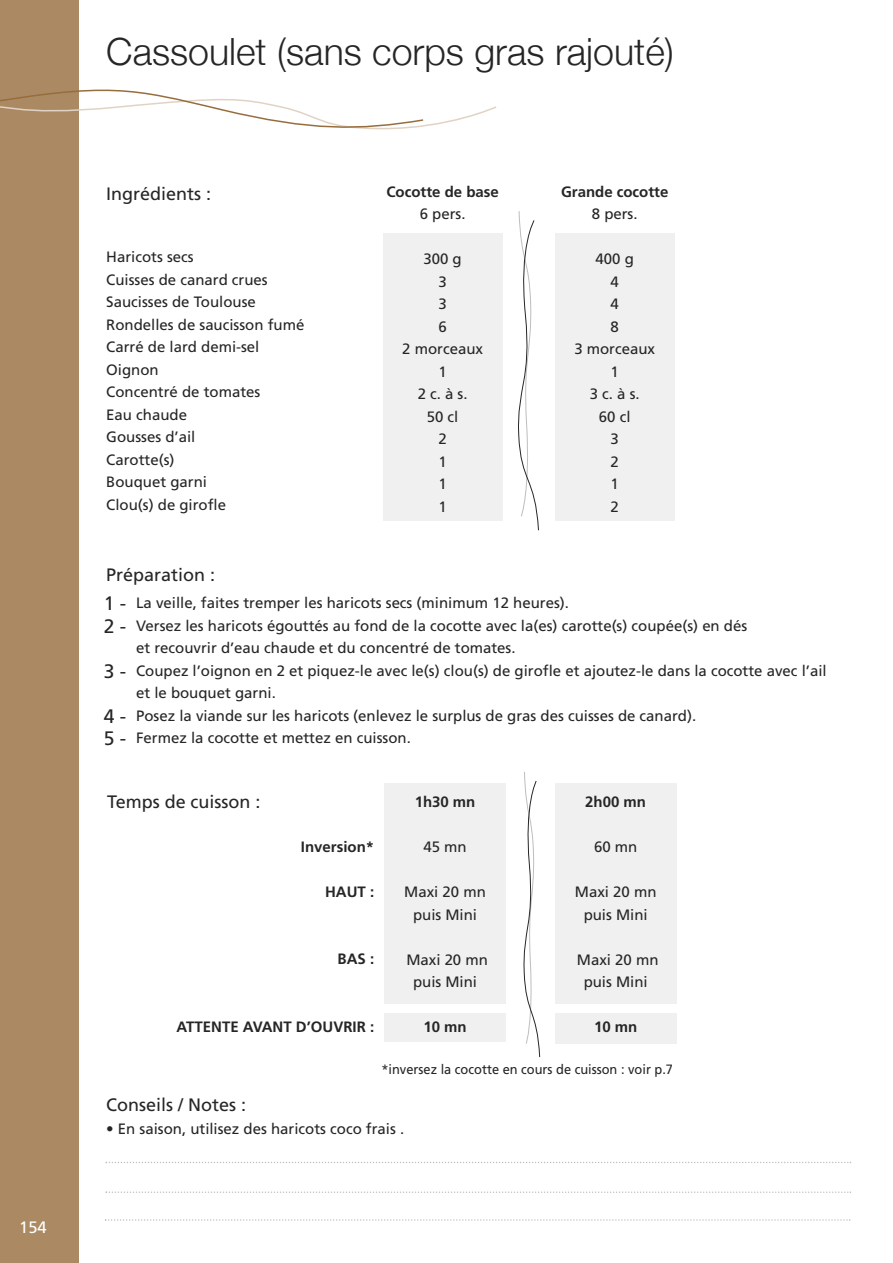
<style>
.page{position:relative;width:893px;height:1263px;background:#fff}
.page>*{position:absolute;margin:0;border:0;box-sizing:border-box;transform-origin:0 0}
.t1{font:300 37.5px "Helvetica Neue";color:#272627}
.t2{font:19.5px/22.5px "Frutiger";color:#272627}
.t3{font:18px "Frutiger";color:#272627}
.t4{font:16.5px "Frutiger";color:#fff}
.t5{font:15px/22.5px "Frutiger";color:#272627;text-align:center}
.t6{font:700 15px "Frutiger";color:#272627}
.t7{font:13.5px "Frutiger";color:#272627;scale:.95 1}
</style>
<div class="page">
<div style="left:383px;top:233px;width:119px;height:288px;background:#f0f0f0"></div>
<div style="left:0;top:0;width:79px;height:1263px;background:#ab8a63"></div>
<svg style="left:0;top:89px;width:497px;height:41px"></svg>
<svg style="left:105px;top:1219px;width:745px;height:2px"></svg>
<svg style="left:518px;top:211px;width:21px;height:320px"></svg>
<div style="left:555px;top:233px;width:120px;height:288px;background:#f0f0f0"></div>
<svg style="left:106px;top:1162px;width:745px;height:1px"></svg>
<svg style="left:106px;top:1191px;width:745px;height:2px"></svg>
<div style="left:384px;top:783px;width:122px;height:259px;background:#f0f0f0"></div>
<div style="left:555px;top:783px;width:121px;height:261px;background:#f0f0f0"></div>
<div style="left:354px;top:1004px;width:350px;height:9px;background:#fff"></div>
<svg style="left:523px;top:771px;width:17px;height:287px"></svg>
<p class="t4" style="left:19px;top:1220px;width:29px">154</p>
<h1 class="t1" style="left:106px;top:29px;width:569px">Cassoulet (sans corps gras rajouté)</h1>
<p class="t3" style="left:106px;top:186px;width:106px">Ingrédients :</p>
<p class="t5" style="left:106px;top:247px;width:200px;text-align:left">Haricots secs<br>Cuisses de canard crues<br>Saucisses de Toulouse<br>Rondelles de saucisson fumé<br>Carré de lard demi-sel<br>Oignon<br>Concentré de tomates<br>Eau chaude<br>Gousses d’ail<br>Carotte(s)<br>Bouquet garni<br>Clou(s) de girofle</p>
<p class="t6" style="left:386px;top:185px;width:114px">Cocotte de base</p>
<p class="t5" style="left:420px;top:204px;width:47px">6 pers.</p>
<p class="t5" style="left:402px;top:249px;width:82px">300 g<br>3<br>3<br>6<br>2 morceaux<br>1<br>2c.às.<br>50 cl<br>2<br>1<br>1<br>1</p>
<p class="t6" style="left:561px;top:185px;width:109px">Grande cocotte</p>
<p class="t5" style="left:592px;top:204px;width:47px">8 pers.</p>
<p class="t5" style="left:574px;top:249px;width:82px">400 g<br>4<br>4<br>8<br>3 morceaux<br>1<br>3c.às.<br>60 cl<br>3<br>2<br>1<br>2</p>
<p class="t3" style="left:106px;top:568px;width:110px">Préparation :</p>
<p class="t5" style="left:136px;top:593px;width:692px;text-align:left">La veille, faites tremper les haricots secs (minimum 12 heures).<br>Versez les haricots égouttés au fond de la cocotte avec la(es) carotte(s) coupée(s) en dés<br>et recouvrir d’eau chaude et du concentré de tomates.<br>Coupez l’oignon en 2 et piquez-le avec le(s) clou(s) de girofle et ajoutez-le dans la cocotte avec l’ail et le bouquet garni.<br>Posez la viande sur les haricots (enlevez le surplus de gras des cuisses de canard).<br>Fermez la cocotte et mettez en cuisson.</p>
<h2 class="t2" style="left:104px;top:594px;width:24px">1 -<br>2 -</h2>
<h2 class="t2" style="left:104px;top:661px;width:24px">3 -</h2>
<h2 class="t2" style="left:104px;top:706px;width:24px">4 -<br>5 -</h2>
<p class="t3" style="left:107px;top:795px;width:155px">Temps de cuisson :</p>
<p class="t6" style="left:301px;top:840px;width:75px">Inversion*</p>
<p class="t6" style="left:325px;top:885px;width:51px">HAUT :</p>
<p class="t6" style="left:338px;top:953px;width:38px">BAS :</p>
<p class="t6" style="left:177px;top:1020px;width:199px">ATTENTE AVANT D’OUVRIR :</p>
<p class="t6" style="left:415px;top:796px;width:62px">1h30 mn</p>
<p class="t5" style="left:423px;top:837px;width:45px">45 mn</p>
<p class="t5" style="left:404px;top:882px;width:83px">Maxi 20 mn puis Mini</p>
<p class="t5" style="left:406px;top:949px;width:83px">Maxi 20 mn puis Mini</p>
<p class="t6" style="left:423px;top:1021px;width:45px">10 mn</p>
<p class="t6" style="left:585px;top:796px;width:62px">2h00 mn</p>
<p class="t5" style="left:594px;top:837px;width:45px">60 mn</p>
<p class="t5" style="left:575px;top:882px;width:83px">Maxi 20 mn puis Mini</p>
<p class="t5" style="left:577px;top:949px;width:83px">Maxi 20 mn puis Mini</p>
<p class="t6" style="left:594px;top:1021px;width:45px">10 mn</p>
<p class="t7" style="left:381px;top:1064px;width:308px">*inversez la cocotte en cours de cuisson : voir p.7</p>
<p class="t3" style="left:106px;top:1097px;width:141px">Conseils / Notes :</p>
<p class="t5" style="left:106px;top:1118px;width:299px">• En saison, utilisez des haricots coco frais .</p>
</div>
